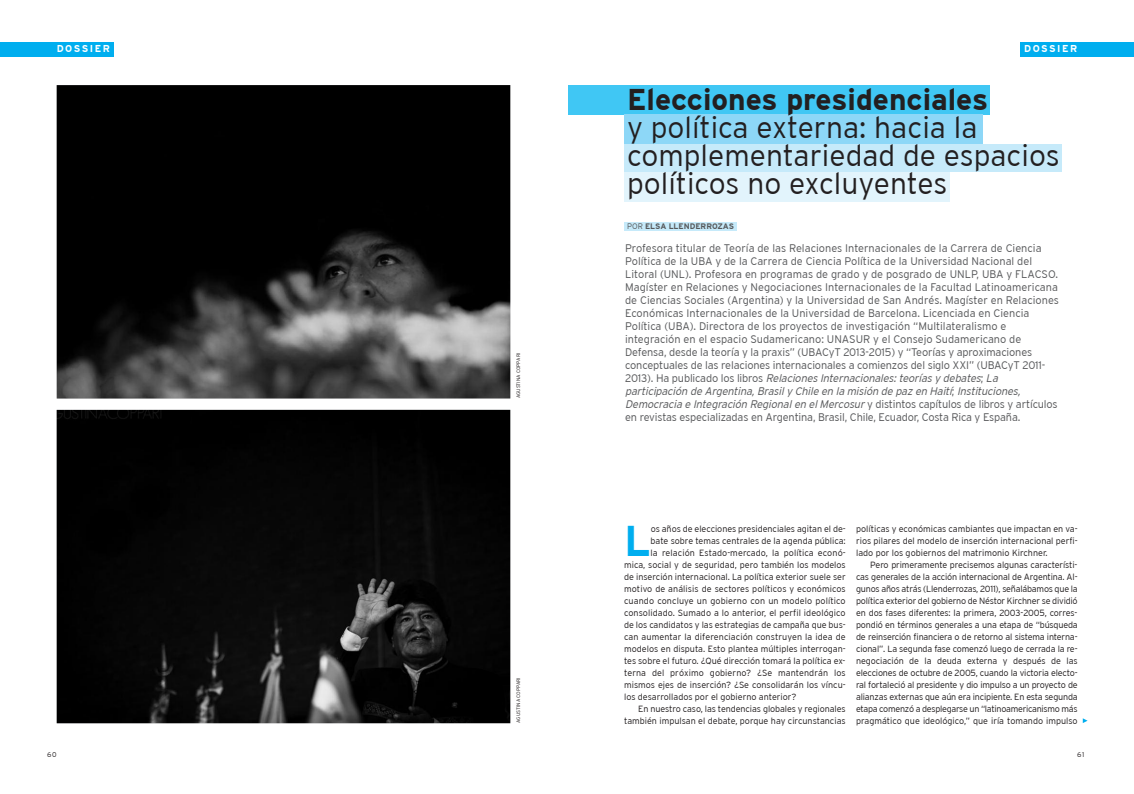
<style>
.page{position:relative;width:1134px;height:794px;background:#fff}
.page>*{position:absolute;margin:0;border:0;box-sizing:border-box;transform-origin:0 0}
.t1{font:700 42.9px "Interstate";color:#00aeef}
.t2{font:300 30px/28px "Interstate";color:#231f20}
.t3{font:700 30px "Interstate";color:#231f20}
.t4{font:300 11px/13px "Interstate";color:#57585a}
.t5{font:700 10px "Interstate";letter-spacing:.15em;color:#fff}
.t6{font:300 9px/12px "Interstate";color:#231f20;text-align:justify}
.t7{font:700 8px "Interstate";color:#57585a}
.t8{font:300 7px "Interstate";color:#231f20}
.t9{font:300 5px "Interstate";color:#231f20}
.s1{font-weight:300}
.s2{font-style:italic}
</style>
<div class="page">
<div style="left:1020px;top:42px;width:114px;height:15px;background:#00aeef"></div>
<div style="left:0;top:42px;width:114px;height:15px;background:#00aeef"></div>
<div style="left:568px;top:85px;width:421px;height:30px;background:#40c7f4"></div>
<div style="left:624px;top:115px;width:358px;height:29px;background:#8dd7f7"></div>
<div style="left:624px;top:144px;width:438px;height:28px;background:#c6eafa"></div>
<div style="left:624px;top:172px;width:326px;height:30px;background:#e2f4fc"></div>
<div style="left:624px;top:222px;width:112px;height:9px;background:#c6eafa"></div>
<img style="left:57px;top:85px;width:453px;height:313px">
<img style="left:57px;top:410px;width:453px;height:313px">
<svg style="left:1083px;top:718px;width:4px;height:5px"></svg>
<p class="t5" style="left:57px;top:44px;width:55px">DOSSIER</p>
<p class="t5" style="left:1024px;top:44px;width:55px">DOSSIER</p>
<h2 class="t3" style="left:627px;top:86px;width:363px">Elecciones presidenciales</h2>
<h2 class="t2" style="left:627px;top:115px;width:434px">y política externa: hacia la complementariedad de espacios políticos no excluyentes</h2>
<p class="t7" style="left:627px;top:223px;width:108px"><span class="s1">POR</span> ELSA LLENDERROZAS</p>
<p class="t4" style="left:625px;top:242px;width:435px">Profesora titular de Teoría de las Relaciones Internacionales de la Carrera de Ciencia Política de la UBA y de la Carrera de Ciencia Política de la Universidad Nacional del Litoral (UNL). Profesora en programas de grado y de posgrado de UNLP, UBA y FLACSO.<br>Magíster en Relaciones y Negociaciones Internacionales de la Facultad Latinoamericana de Ciencias Sociales (Argentina) y la Universidad de San Andrés. Magíster en Relaciones Económicas Internacionales de la Universidad de Barcelona. Licenciada en Ciencia Política (UBA). Directora de los proyectos de investigación “Multilateralismo e integración en el espacio Sudamericano: UNASUR y el Consejo Sudamericano de Defensa, desde la teoría y la praxis” (UBACyT 2013-2015) y “Teorías y aproximaciones conceptuales de las relaciones internacionales a comienzos del siglo XXI” (UBACyT 2011-<br>2 0 1 3 ) . H a p u b l i c a d o l o s l i b r o s <span class="s2">Relaciones Internacionales: teorías y debates</span>; <span class="s2">La participación de Argentina, Brasil y Chile en la misión de paz en Haití</span>; <span class="s2">Instituciones, DemocraciaeIntegraciónRegionalenelMercosur</span>y distintos capítulos de libros y artículos en revistas especializadas en Argentina, Brasil, Chile, Ecuador, Costa Rica y España.</p>
<p class="t9" style="left:516px;top:398px;width:47px;rotate:-90deg">AGUSTINA COPPARI</p>
<p class="t9" style="left:516px;top:723px;width:47px;rotate:-90deg">AGUSTINA COPPARI</p>
<h1 class="t1" style="left:624px;top:522px;width:28px">L</h1>
<p class="t6" style="left:651px;top:523px;width:197px">os años de elecciones presidenciales agitan el de-</p>
<p class="t6" style="left:651px;top:535px;width:197px">bate sobre temas centrales de la agenda pública:</p>
<p class="t6" style="left:651px;top:547px;width:197px">la relación Estado-mercado, la política econó-</p>
<p class="t6" style="left:624px;top:559px;width:223px">mica, social y de seguridad, pero también los modelos</p>
<p class="t6" style="left:624px;top:571px;width:223px">de inserción internacional. La política exterior suele ser</p>
<p class="t6" style="left:624px;top:583px;width:223px">motivo de análisis de sectores políticos y económicos</p>
<p class="t6" style="left:624px;top:595px;width:223px">cuando concluye un gobierno con un modelo político</p>
<p class="t6" style="left:624px;top:607px;width:223px">consolidado. Sumado a lo anterior, el perfil ideológico</p>
<p class="t6" style="left:624px;top:619px;width:223px">de los candidatos y las estrategias de campaña que bus-</p>
<p class="t6" style="left:624px;top:631px;width:223px">can aumentar la diferenciación construyen la idea de</p>
<p class="t6" style="left:624px;top:643px;width:223px">modelos en disputa. Esto plantea múltiples interrogan-</p>
<p class="t6" style="left:624px;top:655px;width:223px">tes sobre el futuro. ¿Qué dirección tomará la política ex-</p>
<p class="t6" style="left:624px;top:667px;width:223px">terna del próximo gobierno? ¿Se mantendrán los</p>
<p class="t6" style="left:624px;top:679px;width:223px">mismos ejes de inserción? ¿Se consolidarán los víncu-</p>
<p class="t6" style="left:624px;top:691px;width:174px">los desarrollados por el gobierno anterior?</p>
<p class="t6" style="left:638px;top:703px;width:209px">En nuestro caso, las tendencias globales y regionales</p>
<p class="t6" style="left:624px;top:715px;width:223px">también impulsan el debate, porque hay circunstancias</p>
<p class="t6" style="left:856px;top:523px;width:223px">políticas y económicas cambiantes que impactan en va&shy;rios pilares del modelo de inserción internacional perfi&shy;lado por los gobiernos del matrimonio Kirchner.</p>
<p class="t6" style="left:856px;top:559px;width:223px;text-indent:14px">Pero primeramente precisemos algunas característi&shy;cas generales de la acción internacional de Argentina. Al&shy;gunos años atrás (Llenderrozas, 2011), señalábamos que la política exterior del gobierno de Néstor Kirchner se dividió en dos fases diferentes: la primera, 2003-2005, corres&shy;pondió en términos generales a una etapa de “búsqueda de reinserción financiera o de retorno al sistema interna&shy;cional”. La segunda fase comenzó luego de cerrada la re&shy;negociación de la deuda externa y después de las elecciones de octubre de 2005, cuando la victoria electo&shy;ral fortaleció al presidente y dio impulso a un proyecto de alianzas externas que aún era incipiente. En esta segunda etapa comenzó a desplegarse un “latinoamericanismo más</p>
<p class="t6" style="left:856px;top:715px;width:223px">pragmático que ideológico,” que iría tomando impulso</p>
<p class="t8" style="left:47px;top:751px;width:11px">60</p>
<p class="t8" style="left:1077px;top:751px;width:9px">61</p>
</div>
